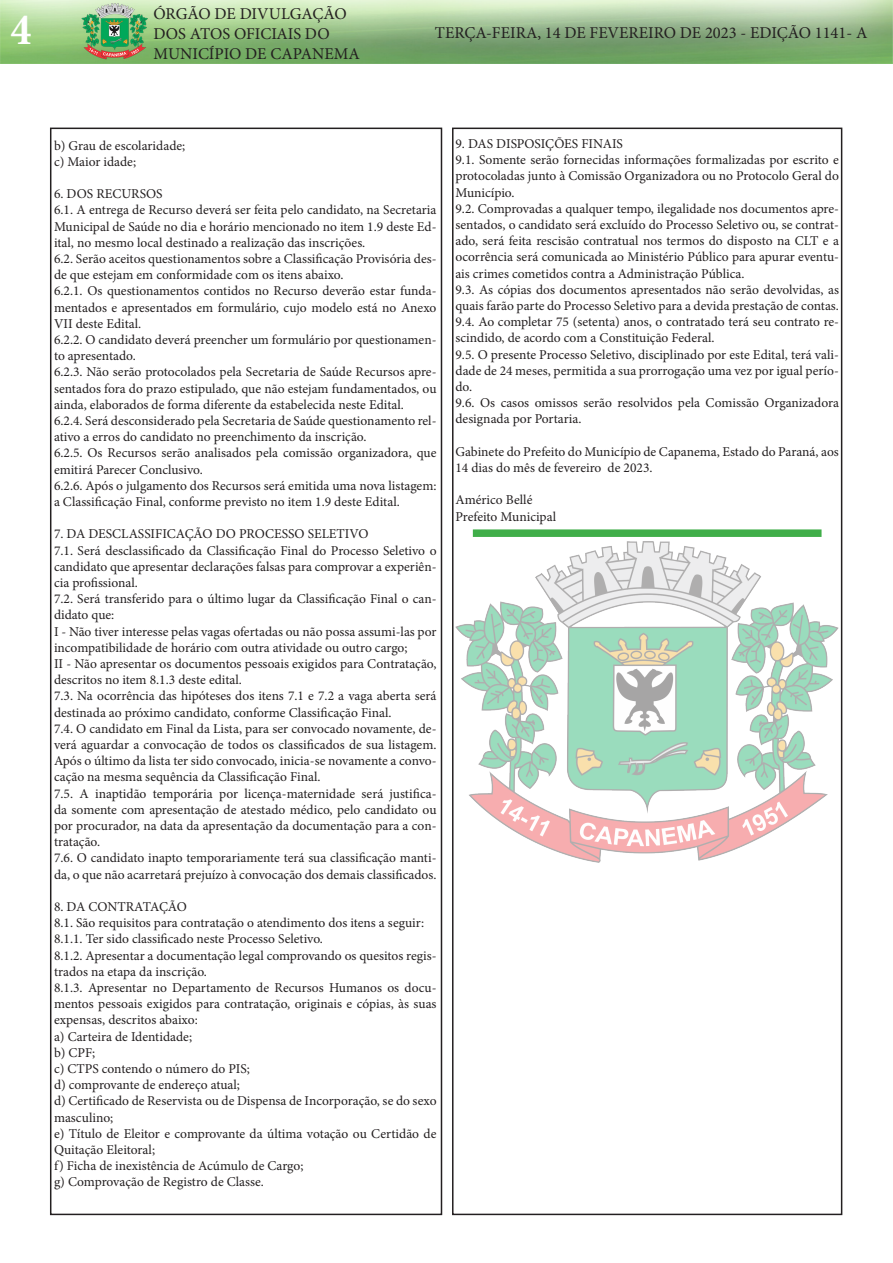
<style>
.page{position:relative;width:893px;height:1263px;background:#fff}
.page>*{position:absolute;margin:0;border:0;box-sizing:border-box;transform-origin:0 0}
.t1{font:700 condensed 45px "Minion Pro";color:#fff}
.t2{font:16.5px/19.8px "Minion Pro";color:#231f20}
.t3{font:13.5px/16.2px "Minion Pro";color:#231f20}
</style>
<div class="page">
<div style="left:50px;top:128px;width:392px;height:1087px;border:2px solid #231f20"></div>
<img style="left:0;top:0;width:893px;height:64px">
<div style="left:452px;top:128px;width:390px;height:1087px;border:2px solid #231f20"></div>
<div style="left:473px;top:529px;width:348px;height:8px;background:#40ae49"></div>
<img style="left:455px;top:541px;width:384px;height:322px">
<h1 class="t1" style="left:11px;top:-1px;width:22px">4</h1>
<p class="t2" style="left:153px;top:4px;width:208px">ÓRGÃO DE DIVULGAÇÃO<br>DOS ATOS OFICIAIS DO<br>MUNICÍPIO DE CAPANEMA</p>
<p class="t2" style="left:435px;top:23px;width:434px">TERÇA-FEIRA, 14 DE FEVEREIRO DE 2023 - EDIÇÃO 1141- A</p>
<p class="t3" style="left:54px;top:137px;width:133px">b) Grau de escolaridade;</p>
<p class="t3" style="left:54px;top:153px;width:84px">c) Maior idade;</p>
<p class="t3" style="left:54px;top:186px;width:110px">6. DOS RECURSOS</p>
<p class="t3" style="left:54px;top:202px;width:384px;text-align:justify">6.1. A entrega de Recurso deverá ser feita pelo candidato, na Secretaria Municipal de Saúde no dia e horário mencionado no item 1.9 deste Ed&shy;ital, no mesmo local destinado a realização das inscrições.</p>
<p class="t3" style="left:54px;top:251px;width:384px">6.2. Serão aceitos questionamentos sobre a Classificação Provisória des&shy;de que estejam em conformidade com os itens abaixo.</p>
<p class="t3" style="left:54px;top:283px;width:384px;text-align:justify">6.2.1. Os questionamentos contidos no Recurso deverão estar funda&shy;mentados e apresentados em formulário, cujo modelo está no Anexo VII deste Edital.</p>
<p class="t3" style="left:54px;top:332px;width:384px">6.2.2. O candidato deverá preencher um formulário por questionamen&shy;to apresentado.</p>
<p class="t3" style="left:54px;top:364px;width:384px;text-align:justify">6.2.3. Não serão protocolados pela Secretaria de Saúde Recursos apre&shy;sentados fora do prazo estipulado, que não estejam fundamentados, ou ainda, elaborados de forma diferente da estabelecida neste Edital.</p>
<p class="t3" style="left:54px;top:413px;width:384px">6.2.4. Será desconsiderado pela Secretaria de Saúde questionamento rel&shy;ativo a erros do candidato no preenchimento da inscrição.</p>
<p class="t3" style="left:54px;top:445px;width:384px">6.2.5. Os Recursos serão analisados pela comissão organizadora, que emitirá Parecer Conclusivo.</p>
<p class="t3" style="left:54px;top:477px;width:384px">6.2.6. Após o julgamento dos Recursos será emitida uma nova listagem: a Classificação Final, conforme previsto no item 1.9 deste Edital.</p>
<p class="t3" style="left:54px;top:526px;width:316px">7. DA DESCLASSIFICAÇÃO DO PROCESSO SELETIVO</p>
<p class="t3" style="left:54px;top:542px;width:384px;text-align:justify">7.1. Será desclassificado da Classificação Final do Processo Seletivo o candidato que apresentar declarações falsas para comprovar a experiên&shy;cia profissional.</p>
<p class="t3" style="left:54px;top:591px;width:384px">7.2. Será transferido para o último lugar da Classificação Final o can&shy;didato que:</p>
<p class="t3" style="left:54px;top:623px;width:384px">I - Não tiver interesse pelas vagas ofertadas ou não possa assumi-las por incompatibilidade de horário com outra atividade ou outro cargo;</p>
<p class="t3" style="left:54px;top:656px;width:384px">II - Não apresentar os documentos pessoais exigidos para Contratação, descritos no item 8.1.3 deste edital.</p>
<p class="t3" style="left:54px;top:688px;width:384px">7.3. Na ocorrência das hipóteses dos itens 7.1 e 7.2 a vaga aberta será destinada ao próximo candidato, conforme Classificação Final.</p>
<p class="t3" style="left:54px;top:720px;width:384px;text-align:justify">7.4. O candidato em Final da Lista, para ser convocado novamente, de&shy;verá aguardar a convocação de todos os classificados de sua listagem.<br>Após o último da lista ter sido convocado, inicia-se novamente a convo&shy;cação na mesma sequência da Classificação Final.</p>
<p class="t3" style="left:54px;top:785px;width:384px;text-align:justify">7.5. A inaptidão temporária por licença-maternidade será justifica&shy;da somente com apresentação de atestado médico, pelo candidato ou por procurador, na data da apresentação da documentação para a con&shy;tratação.</p>
<p class="t3" style="left:54px;top:850px;width:384px">7.6. O candidato inapto temporariamente terá sua classificação manti&shy;da, o que não acarretará prejuízo à convocação dos demais classificados.</p>
<p class="t3" style="left:54px;top:899px;width:134px">8. DA CONTRATAÇÃO</p>
<p class="t3" style="left:54px;top:915px;width:372px">8.1. São requisitos para contratação o atendimento dos itens a seguir:</p>
<p class="t3" style="left:54px;top:931px;width:270px">8.1.1. Ter sido classificado neste Processo Seletivo.</p>
<p class="t3" style="left:54px;top:947px;width:384px">8.1.2. Apresentar a documentação legal comprovando os quesitos regis&shy;trados na etapa da inscrição.</p>
<p class="t3" style="left:54px;top:980px;width:384px;text-align:justify">8.1.3. Apresentar no Departamento de Recursos Humanos os docu&shy;mentos pessoais exigidos para contratação, originais e cópias, às suas expensas, descritos abaixo:</p>
<p class="t3" style="left:54px;top:1028px;width:140px">a) Carteira de Identidade;</p>
<p class="t3" style="left:54px;top:1044px;width:43px">b) CPF;</p>
<p class="t3" style="left:54px;top:1061px;width:198px">c) CTPS contendo o número do PIS;</p>
<p class="t3" style="left:54px;top:1077px;width:188px">d) comprovante de endereço atual;</p>
<p class="t3" style="left:54px;top:1093px;width:384px">d) Certificado de Reservista ou de Dispensa de Incorporação, se do sexo masculino;</p>
<p class="t3" style="left:54px;top:1125px;width:384px">e) Título de Eleitor e comprovante da última votação ou Certidão de<br>Quitação Eleitoral;</p>
<p class="t3" style="left:54px;top:1158px;width:251px">f) Ficha de inexistência de Acúmulo de Cargo;</p>
<p class="t3" style="left:54px;top:1174px;width:211px">g) Comprovação de Registro de Classe.</p>
<p class="t3" style="left:455px;top:136px;width:169px">9. DAS DISPOSIÇÕES FINAIS</p>
<p class="t3" style="left:455px;top:152px;width:385px;text-align:justify">9.1. Somente serão fornecidas informações formalizadas por escrito e protocoladas junto à Comissão Organizadora ou no Protocolo Geral do Município.</p>
<p class="t3" style="left:455px;top:200px;width:385px;text-align:justify">9.2. Comprovadas a qualquer tempo, ilegalidade nos documentos apre&shy;sentados, o candidato será excluído do Processo Seletivo ou, se contrat&shy;ado, será feita rescisão contratual nos termos do disposto na CLT e a ocorrência será comunicada ao Ministério Público para apurar eventu&shy;ais crimes cometidos contra a Administração Pública.</p>
<p class="t3" style="left:455px;top:281px;width:385px">9.3. As cópias dos documentos apresentados não serão devolvidas, as quais farão parte do Processo Seletivo para a devida prestação de contas.</p>
<p class="t3" style="left:455px;top:314px;width:385px">9.4. Ao completar 75 (setenta) anos, o contratado terá seu contrato re&shy;scindido, de acordo com a Constituição Federal.</p>
<p class="t3" style="left:455px;top:346px;width:385px;text-align:justify">9.5. O presente Processo Seletivo, disciplinado por este Edital, terá vali&shy;dade de 24 meses, permitida a sua prorrogação uma vez por igual perío&shy;do.</p>
<p class="t3" style="left:455px;top:395px;width:385px">9.6. Os casos omissos serão resolvidos pela Comissão Organizadora designada por Portaria.</p>
<p class="t3" style="left:455px;top:443px;width:385px">Gabinete do Prefeito do Município de Capanema, Estado do Paraná, aos<br>14 dias do mês de fevereiro de 2023.</p>
<p class="t3" style="left:455px;top:492px;width:78px">Américo Bellé</p>
<p class="t3" style="left:455px;top:508px;width:102px">Prefeito Municipal</p>
</div>
